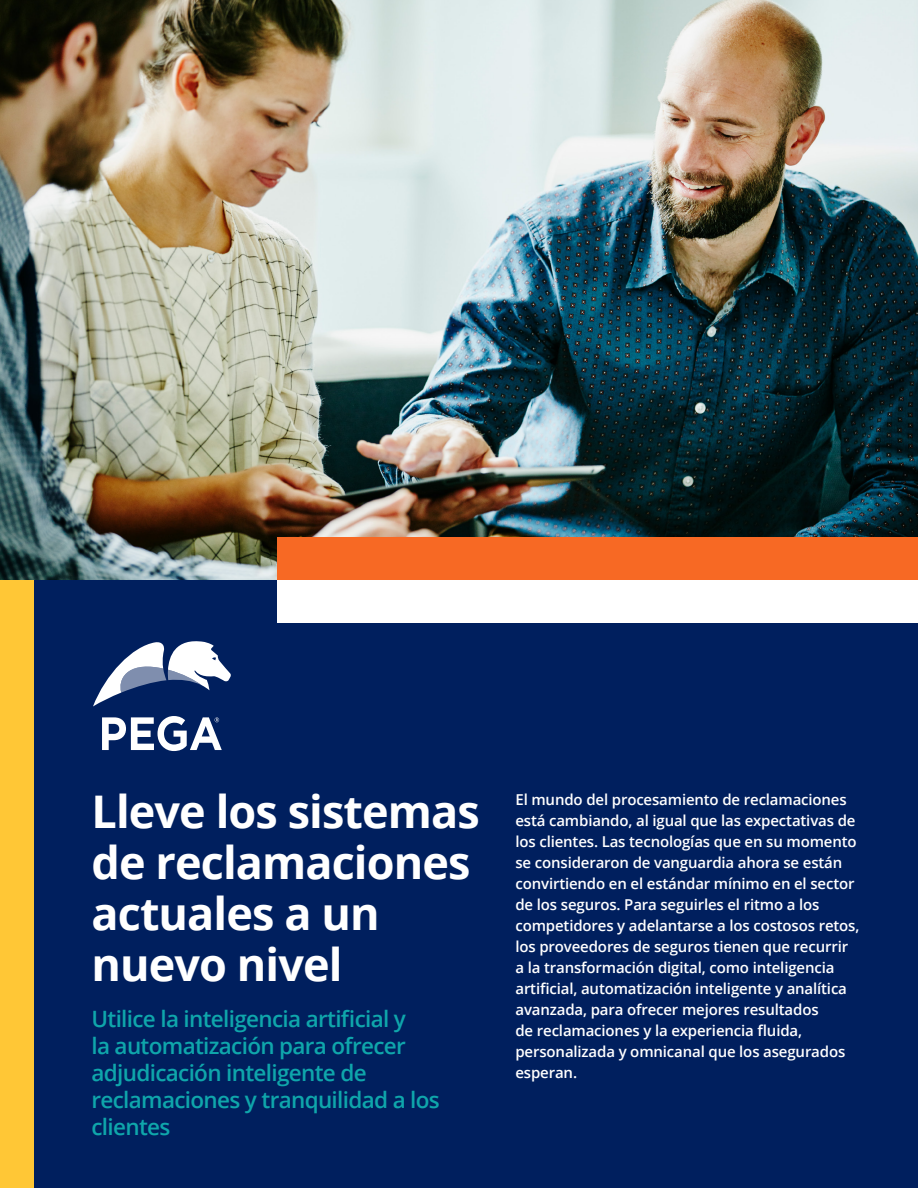
<style>
.page{position:relative;width:918px;height:1188px;background:#fff}
.page>*{position:absolute;margin:0;border:0;box-sizing:border-box;transform-origin:0 0}
.t1{font:700 45px/51px "Open Sans";letter-spacing:-.02em;color:#fff}
.t2{font:600 22.5px/27px "Open Sans";letter-spacing:-.03em;color:#0fa6ab}
.Subtitles{font:600 15px/21px "Open Sans";letter-spacing:-.01em;color:#fff}
</style>
<div class="page">
<img style="left:0;top:0;width:918px;height:580px">
<div style="left:33px;top:580px;width:885px;height:608px;background:#001f5e"></div>
<div style="left:278px;top:537px;width:640px;height:86px;background:#f76924"></div>
<div style="left:278px;top:580px;width:640px;height:43px;background:#fff"></div>
<svg style="left:93px;top:641px;width:138px;height:65px"></svg>
<svg style="left:102px;top:716px;width:120px;height:35px"></svg>
<div style="left:0;top:580px;width:33px;height:608px;background:#ffc736"></div>
<p class="t1" style="left:91px;top:785px;width:390px">Lleve los sistemas de reclamaciones actuales a un nuevo nivel</p>
<p class="t2" style="left:91px;top:1005px;width:350px">Utilice la inteligencia artificial y<br>la automatización para ofrecer adjudicación inteligente de reclamaciones y tranquilidad a los clientes</p>
<p class="Subtitles" style="left:515px;top:789px;width:345px">El mundo del procesamiento de reclamaciones está cambiando, al igual que las expectativas de los clientes. Las tecnologías que en su momento se consideraron de vanguardia ahora se están convirtiendo en el estándar mínimo en el sector de los seguros. Para seguirles el ritmo a los competidores y adelantarse a los costosos retos, los proveedores de seguros tienen que recurrir a la transformación digital, como inteligencia artificial, automatización inteligente y analítica avanzada, para ofrecer mejores resultados<br>de reclamaciones y la experiencia fluida, personalizada y omnicanal que los asegurados esperan.</p>
</div>
